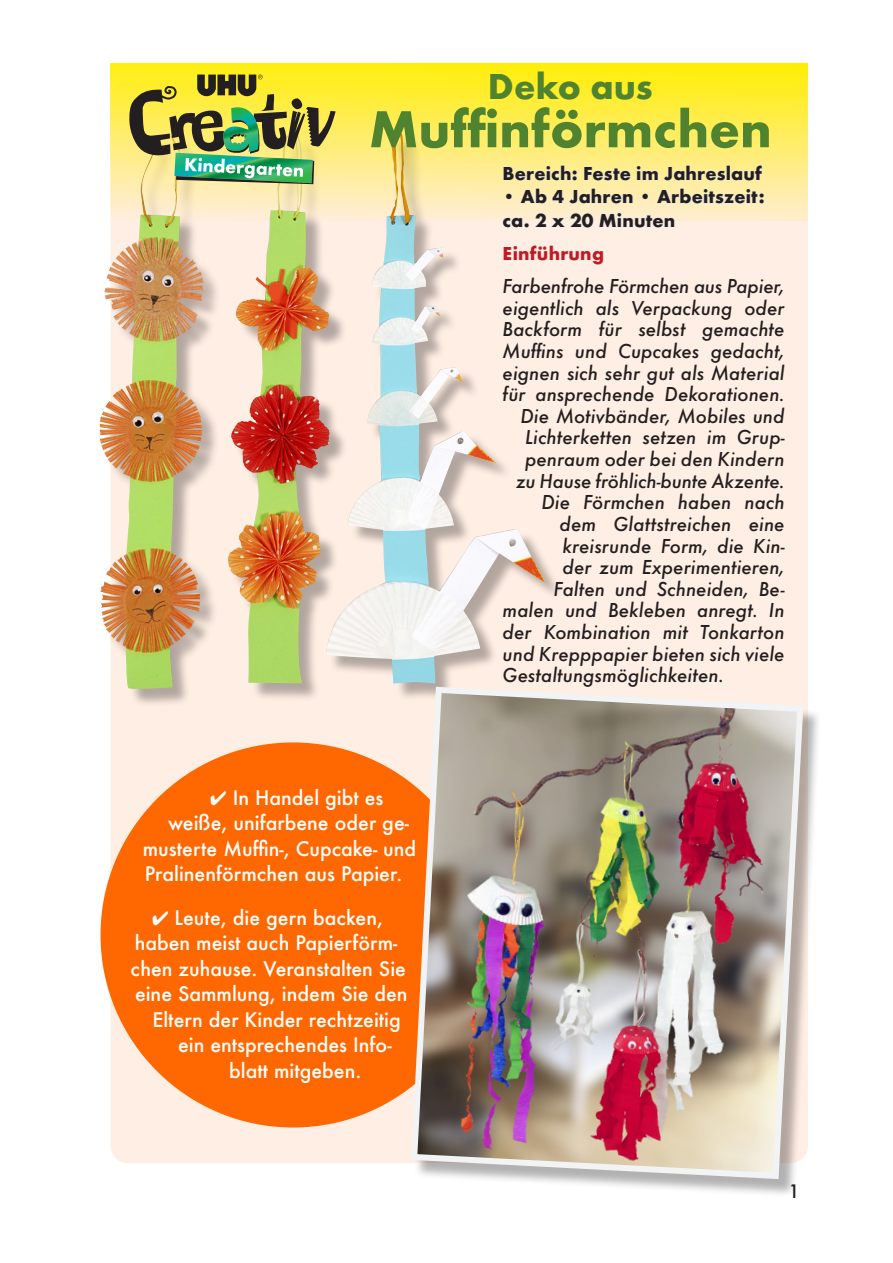
<style>
.page{position:relative;width:893px;height:1263px;background:#fff}
.page>*{position:absolute;margin:0;border:0;box-sizing:border-box;transform-origin:0 0}
.t1{font:700 54px "Futura";color:#50832f}
.t2{font:700 37.5px "Futura";color:#50832f}
.t3{font:italic 500 21px/21.6px "Futura";color:#231f20;text-align:right}
.t4{font:500 19.5px "Futura";color:#fff}
.t5{font:700 19.5px/23.4px "Futura";letter-spacing:.01em;color:#231f20}
.t6{font:700 19.5px "Futura";letter-spacing:.01em;color:#c31924}
.t7{font:500 18px "Futura";color:#231f20}
</style>
<div class="page">
<div style="left:111px;top:80px;width:697px;height:1083px;background:#ffeee3;border-radius:18px"></div>
<div style="left:111px;top:64px;width:697px;height:157px;background:linear-gradient(to bottom,#ffed08,#ffedd0)"></div>
<div style="left:102px;top:139px;width:246px;height:568px;background:#231f20;opacity:.35"></div>
<img style="left:231px;top:184px;width:70px;height:342px">
<svg style="left:563px;top:165px;width:14px;height:16px"></svg>
<svg style="left:584px;top:167px;width:47px;height:14px"></svg>
<svg style="left:637px;top:166px;width:21px;height:14px"></svg>
<svg style="left:664px;top:165px;width:61px;height:16px"></svg>
<div style="left:727px;top:165px;width:3px;height:15px;border:1px solid #e6e7e9"></div>
<svg style="left:732px;top:165px;width:30px;height:16px"></svg>
<svg style="left:563px;top:189px;width:70px;height:15px"></svg>
<svg style="left:643px;top:194px;width:5px;height:6px"></svg>
<svg style="left:657px;top:189px;width:107px;height:15px;background:#f6eac2"></svg>
<svg style="left:563px;top:213px;width:112px;height:14px"></svg>
<img style="left:128px;top:75px;width:208px;height:109px">
<div style="left:328px;top:135px;width:235px;height:567px;background:#231f20;opacity:.35"></div>
<img style="left:326px;top:133px;width:220px;height:550px">
<div style="left:101px;top:742px;width:385px;height:385px;background:#ff6800;border-radius:50%"></div>
<div style="left:414px;top:689px;width:408px;height:508px;background:#231f20;opacity:.35"></div>
<img style="left:408px;top:684px;width:398px;height:498px">
<p class="t2" style="left:488px;top:60px;width:166px">Deko aus</p>
<p class="t1" style="left:369px;top:91px;width:404px">Muffinförmchen</p>
<p class="t5" style="left:503px;top:160px;width:261px">Bereich: Feste im Jahreslauf</p>
<p class="t5" style="left:503px;top:184px;width:264px">• Ab 4 Jahren • Arbeitszeit: ca. 2 x 20 Minuten</p>
<p class="t4" style="left:210px;top:784px;width:175px">✔ In Handel gibt es</p>
<p class="t4" style="left:168px;top:810px;width:242px">weiße, unifarbene oder ge-</p>
<p class="t4" style="left:143px;top:835px;width:275px">musterte Muffin-, Cupcake- und</p>
<p class="t4" style="left:145px;top:861px;width:259px">Pralinenförmchen aus Papier.</p>
<p class="t4" style="left:152px;top:904px;width:233px">✔ Leute, die gern backen,</p>
<p class="t4" style="left:135px;top:930px;width:264px">haben meist auch Papierförm-</p>
<p class="t4" style="left:131px;top:955px;width:277px">chen zuhause. Veranstalten Sie</p>
<p class="t4" style="left:135px;top:981px;width:274px">eine Sammlung, indem Sie den</p>
<p class="t4" style="left:152px;top:1006px;width:250px">Eltern der Kinder rechtzeitig</p>
<p class="t4" style="left:178px;top:1032px;width:215px">ein entsprechendes Info-</p>
<p class="t4" style="left:229px;top:1057px;width:134px">blatt mitgeben.</p>
<p class="t6" style="left:503px;top:239px;width:103px">Einführung</p>
<p class="t3" style="left:503px;top:274px;width:284px">Farbenfrohe Förmchen aus Papier, eigentlich als Verpackung oder<br>Backform für selbst gemachte<br>Muffins und Cupcakes gedacht, eignen sich sehr gut als Material für ansprechende Dekorationen.<br>Die Motivbänder, Mobiles und<br>Lichterketten setzen im Grup&shy;penraum oder bei den Kindern zu Hause fröhlich-bunte Akzente.</p>
<p class="t3" style="left:542px;top:490px;width:245px">Die Förmchen haben nach</p>
<p class="t3" style="left:560px;top:512px;width:227px">dem Glattstreichen eine</p>
<p class="t3" style="left:563px;top:533px;width:224px">kreisrunde Form, die Kin-</p>
<p class="t3" style="left:563px;top:555px;width:224px">der zum Experimentieren,</p>
<p class="t3" style="left:554px;top:577px;width:233px">Falten und Schneiden, Be-</p>
<p class="t3" style="left:503px;top:598px;width:283px">malen und Bekleben anregt. In</p>
<p class="t3" style="left:503px;top:620px;width:284px">der Kombination mit Tonkarton</p>
<p class="t3" style="left:503px;top:641px;width:284px">und Krepppapier bieten sich viele</p>
<p class="t3" style="left:503px;top:663px;width:223px">Gestaltungsmöglichkeiten.</p>
<p class="t7" style="left:788px;top:1179px;width:13px">1</p>
</div>
